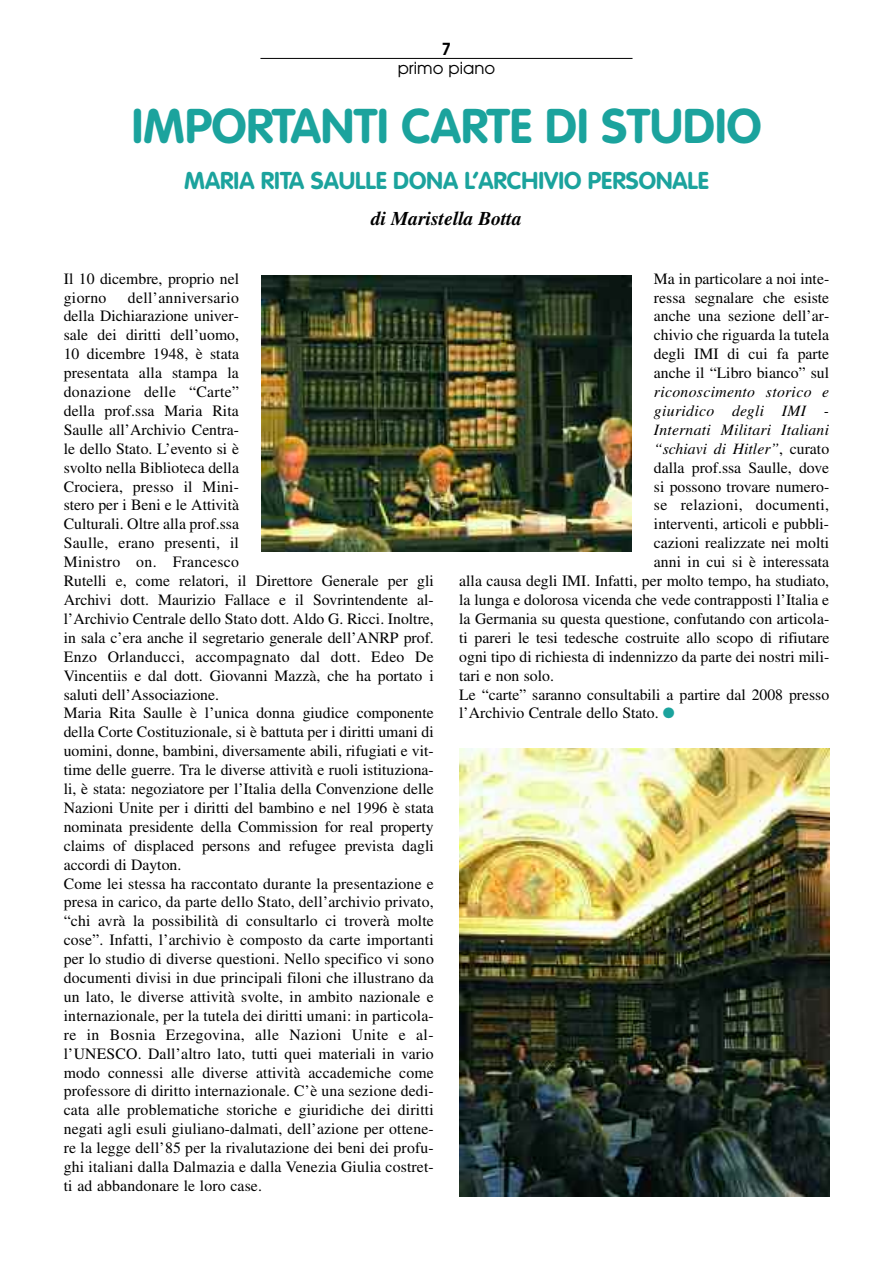
<style>
.page{position:relative;width:893px;height:1263px;background:#fff}
.page>*{position:absolute;margin:0;border:0;box-sizing:border-box;transform-origin:0 0}
.t1{font:700 48px "VAG Rounded";color:#1ba39d}
.t2{font:700 24px "VAG Rounded";color:#1ba39d}
.t3{font:italic 700 19.5px "Times";color:#000}
.t4{font:16.5px/19.5px "Avant Garde";color:#000;text-align:center}
.t5{font:15.75px/18.9px "Times";color:#000}
.t6{font:italic 15.75px "Times";letter-spacing:.015em;color:#000}
.t7{font:15.75px "Times";letter-spacing:.02em;color:#000}
.s1{font-weight:600}
.s2{font-style:normal}
.s3{color:#1ba39d}
</style>
<div class="page">
<hr style="left:260px;top:58px;width:372px;height:1px;background:#000">
<img style="left:261px;top:275px;width:370px;height:276px">
<img style="left:459px;top:748px;width:370px;height:448px">
<p class="t4" style="left:398px;top:39px;width:99px"><span class="s1">7<br></span>primo piano</p>
<p class="t1" style="left:132px;top:106px;width:631px">IMPORTANTI CARTE DI STUDIO</p>
<p class="t2" style="left:184px;top:170px;width:526px">MARIA RITA SAULLE DONA L’ARCHIVIO PERSONALE</p>
<p class="t3" style="left:371px;top:211px;width:152px">di Maristella Botta</p>
<p class="t5" style="left:64px;top:270px;width:177px">Il 10 dicembre, proprio nel giorno</p>
<p class="t5" style="left:64px;top:289px;width:372px;text-indent:64px">dell’anniversario<br>della Dichiarazione univer-<br>sale dei diritti dell’uomo,<br>10 dicembre 1948, è stata<br>presentata alla stampa la<br>donazione delle “Carte”<br>della prof.ssa Maria Rita<br>Saulle all’Archivio Centra-<br>le dello Stato. L’evento si è<br>svolto nella Biblioteca della<br>Crociera, presso il Mini-<br>stero per i Beni e le Attività<br>Culturali. Oltre alla prof.ssa<br>Saulle, erano presenti, il<br>Ministro on. Francesco<br>Rutelli e, come relatori, il Direttore Generale per gli Archivi dott. Maurizio Fallace e il Sovrintendente al&shy;l’Archivio Centrale dello Stato dott. Aldo G. Ricci. Inoltre, in sala c’era anche il segretario generale dell’ANRP prof.<br>Enzo Orlanducci, accompagnato dal dott. Edeo De Vincentiis e dal dott. Giovanni Mazzà, che ha portato i saluti dell’Associazione.<br>Maria Rita Saulle è l’unica donna giudice componente della Corte Costituzionale, si è battuta per i diritti umani di uomini, donne, bambini, diversamente abili, rifugiati e vit&shy;time delle guerre. Tra le diverse attività e ruoli istituziona&shy;li, è stata: negoziatore per l’Italia della Convenzione delle Nazioni Unite per i diritti del bambino e nel 1996 è stata nominata presidente della Commission for real property claims of displaced persons and refugee prevista dagli accordi di Dayton.<br>Come lei stessa ha raccontato durante la presentazione e presa in carico, da parte dello Stato, dell’archivio privato, “chi avrà la possibilità di consultarlo ci troverà molte cose”. Infatti, l’archivio è composto da carte importanti per lo studio di diverse questioni. Nello specifico vi sono documenti divisi in due principali filoni che illustrano da un lato, le diverse attività svolte, in ambito nazionale e internazionale, per la tutela dei diritti umani: in particola&shy;re in Bosnia Erzegovina, alle Nazioni Unite e al&shy;l’UNESCO. Dall’altro lato, tutti quei materiali in vario modo connessi alle diverse attività accademiche come professore di diritto internazionale. C’è una sezione dedi&shy;cata alle problematiche storiche e giuridiche dei diritti negati agli esuli giuliano-dalmati, dell’azione per ottene&shy;re la legge dell’85 per la rivalutazione dei beni dei profu&shy;ghi italiani dalla Dalmazia e dalla Venezia Giulia costret&shy;ti ad abbandonare le loro case.</p>
<p class="t5" style="left:654px;top:270px;width:177px">Ma in particolare a noi inte-</p>
<p class="t5" style="left:654px;top:289px;width:177px">ressa segnalare che esiste</p>
<p class="t5" style="left:654px;top:308px;width:177px">anche una sezione dell’ar-</p>
<p class="t5" style="left:654px;top:327px;width:177px">chivio che riguarda la tutela</p>
<p class="t5" style="left:654px;top:346px;width:177px">degli IMI di cui fa parte</p>
<p class="t5" style="left:654px;top:365px;width:177px">anche il “Libro bianco” sul</p>
<p class="t6" style="left:654px;top:386px;width:177px">riconoscimento storico e</p>
<p class="t6" style="left:654px;top:405px;width:177px">giuridico degli IMI -</p>
<p class="t6" style="left:654px;top:424px;width:177px">Internati Militari Italiani</p>
<p class="t6" style="left:654px;top:443px;width:177px">“schiavi di Hitler”<span class="s2">, curato</span></p>
<p class="t5" style="left:654px;top:459px;width:177px">dalla prof.ssa Saulle, dove</p>
<p class="t5" style="left:654px;top:478px;width:177px">si possono trovare numero-</p>
<p class="t7" style="left:654px;top:500px;width:177px">se relazioni, documenti,</p>
<p class="t5" style="left:654px;top:516px;width:177px">interventi, articoli e pubbli-</p>
<p class="t5" style="left:654px;top:535px;width:177px">cazioni realizzate nei molti</p>
<p class="t5" style="left:654px;top:554px;width:177px">anni in cui si è interessata</p>
<p class="t5" style="left:459px;top:573px;width:371px">alla causa degli IMI. Infatti, per molto tempo, ha studiato,</p>
<p class="t5" style="left:459px;top:592px;width:372px">la lunga e dolorosa vicenda che vede contrapposti l’Italia e</p>
<p class="t5" style="left:459px;top:611px;width:371px">la Germania su questa questione, confutando con articola-</p>
<p class="t5" style="left:459px;top:630px;width:372px">ti pareri le tesi tedesche costruite allo scopo di rifiutare</p>
<p class="t5" style="left:459px;top:648px;width:372px">ogni tipo di richiesta di indennizzo da parte dei nostri mili-</p>
<p class="t5" style="left:459px;top:667px;width:96px">tari e non solo.</p>
<p class="t5" style="left:459px;top:686px;width:372px">Le “carte” saranno consultabili a partire dal 2008 presso</p>
<p class="t5" style="left:459px;top:705px;width:217px">l’Archivio Centrale dello Stato. <span class="s3">●</span></p>
</div>
